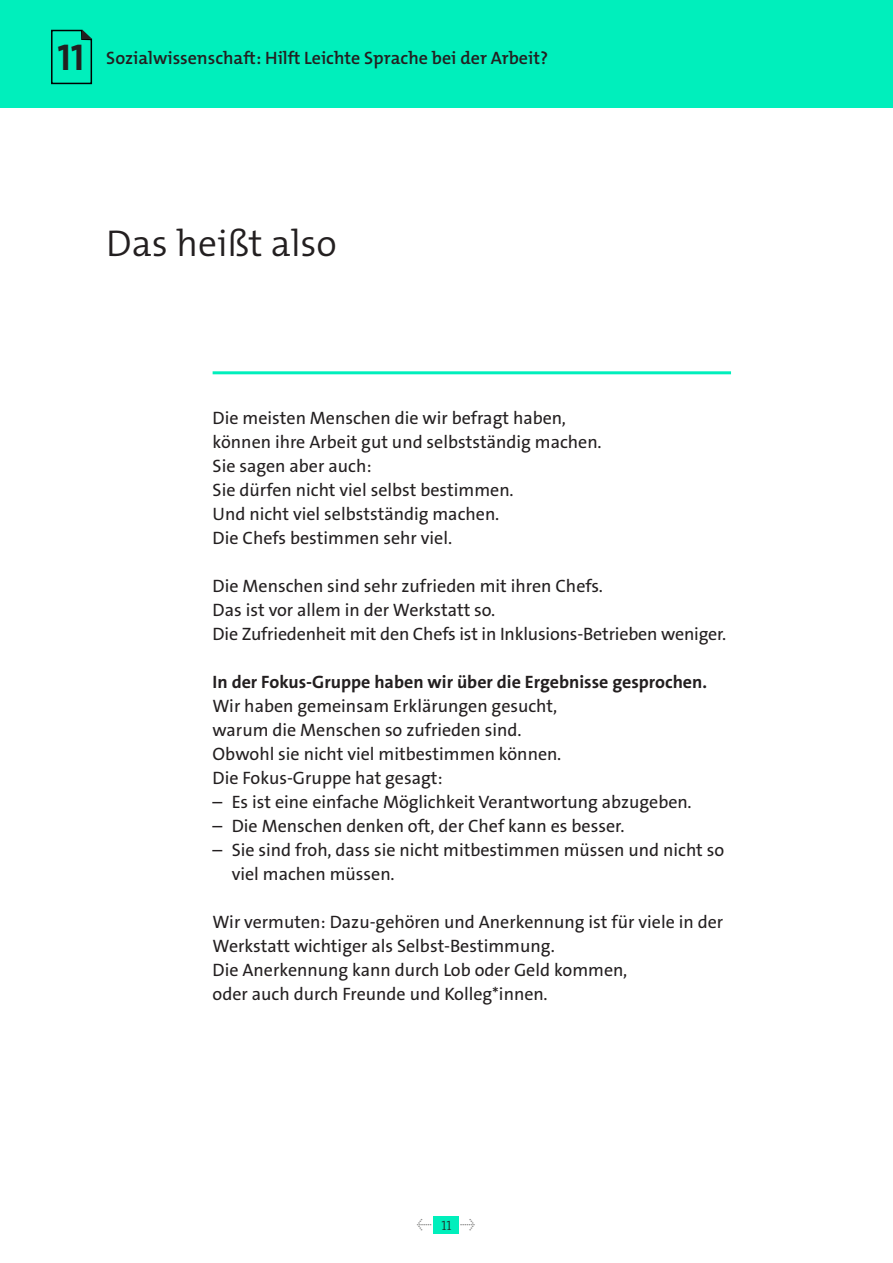
<style>
.page{position:relative;width:893px;height:1263px;background:#fff}
.page>*{position:absolute;margin:0;border:0;box-sizing:border-box;transform-origin:0 0}
.t1{font:300 37.5px "The Mix Os F";color:#231f20}
.t2{font:18px/24px "The Sans LP5 Plain";color:#231f20}
.t3{font:600 18px "The Mix Os F";color:#231f20}
.t4{font:18px "The Sans LP7 Bld";color:#231f20}
.t5{font:15px "The Mix Os F";color:#888887}
.t6{font:13.5px "The Serif HP3 Lig";color:#231f20}
.s1{font-weight:700;font-size:37.5px}
</style>
<div class="page">
<div style="left:0;top:0;width:893px;height:107px;background:#00efbc"></div>
<svg style="left:51px;top:29px;width:42px;height:56px"></svg>
<hr style="left:213px;top:371px;width:518px;height:3px;background:#00efbc">
<div style="left:434px;top:1216px;width:25px;height:17px;background:#00efbc"></div>
<p class="t3" style="left:57px;top:46px;width:492px"><span class="s1">11</span> Sozialwissenschaft: Hilft Leichte Sprache bei der Arbeit?</p>
<h2 class="t1" style="left:106px;top:219px;width:232px">Das heißt also</h2>
<p class="t2" style="left:213px;top:406px;width:390px">Die meisten Menschen die wir befragt haben, können ihre Arbeit gut und selbstständig machen.</p>
<p class="t2" style="left:213px;top:454px;width:160px">Sie sagen aber auch:</p>
<p class="t2" style="left:213px;top:478px;width:302px">Sie dürfen nicht viel selbst bestimmen.</p>
<p class="t2" style="left:213px;top:502px;width:288px">Und nicht viel selbstständig machen.</p>
<p class="t2" style="left:213px;top:526px;width:241px">Die Chefs bestimmen sehr viel.</p>
<p class="t2" style="left:213px;top:574px;width:392px">Die Menschen sind sehr zufrieden mit ihren Chefs.</p>
<p class="t2" style="left:213px;top:598px;width:284px">Das ist vor allem in der Werkstatt so.</p>
<p class="t2" style="left:213px;top:622px;width:515px">Die Zufriedenheit mit den Chefs ist in Inklusions-Betrieben weniger.</p>
<h3 class="t4" style="left:213px;top:670px;width:496px">In der Fokus-Gruppe haben wir über die Ergebnisse gesprochen.</h3>
<p class="t2" style="left:213px;top:694px;width:346px">Wir haben gemeinsam Erklärungen gesucht, warum die Menschen so zufrieden sind.</p>
<p class="t2" style="left:213px;top:742px;width:350px">Obwohl sie nicht viel mitbestimmen können.</p>
<p class="t2" style="left:213px;top:766px;width:232px">Die Fokus-Gruppe hat gesagt:</p>
<p class="t2" style="left:213px;top:790px;width:481px">– Es ist eine einfache Möglichkeit Verantwortung abzugeben.</p>
<p class="t2" style="left:232px;top:814px;width:394px">Die Menschen denken oft, der Chef kann es besser.</p>
<p class="t2" style="left:232px;top:838px;width:494px">Sie sind froh, dass sie nicht mitbestimmen müssen und nicht so viel machen müssen.</p>
<p class="t2" style="left:213px;top:814px;width:11px">– –</p>
<p class="t2" style="left:213px;top:910px;width:512px">Wir vermuten: Dazu-gehören und Anerkennung ist für viele in der<br>Werkstatt wichtiger als Selbst-Bestimmung.</p>
<p class="t2" style="left:213px;top:958px;width:416px">Die Anerkennung kann durch Lob oder Geld kommen, oder auch durch Freunde und Kolleg*innen.</p>
<p class="t5" style="left:417px;top:1214px;width:16px">←</p>
<p class="t5" style="left:460px;top:1214px;width:16px">→</p>
<p class="t6" style="left:441px;top:1217px;width:12px">11</p>
</div>
